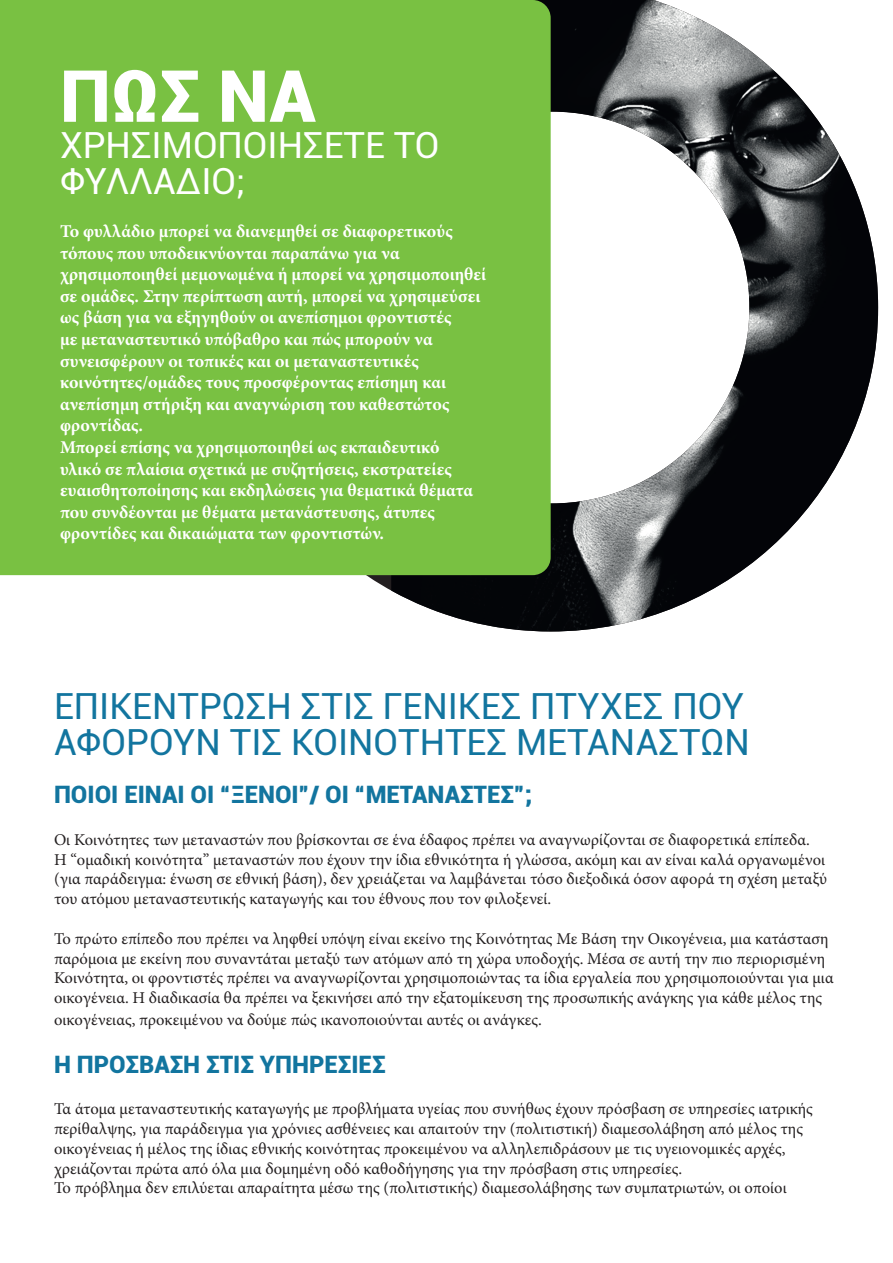
<style>
.page{position:relative;width:893px;height:1263px;background:#fff}
.page>*{position:absolute;margin:0;border:0;box-sizing:border-box;transform-origin:0 0}
.t1{font:900 72px "Roboto";color:#fff}
.t2{font:36px/36px "Roboto";color:#12759f}
.t3{font:36px/36px "Roboto";color:#fff}
.t4{font:900 24px "Roboto";color:#12759f}
.t5{font:700 18px/21.6px "Minion Pro";color:#fff}
.t6{font:16.5px/19.8px "Minion Pro";color:#231f20}
</style>
<div class="page">
<img style="left:391px;top:0;width:487px;height:631px">
<div style="left:0;top:0;width:551px;height:575px;background:#79c142"></div>
<div style="left:54px;top:60px;width:448px;height:507px;background:#79c142"></div>
<h1 class="t1" style="left:60px;top:45px;width:257px">ΠΩΣ ΝΑ</h1>
<h2 class="t3" style="left:60px;top:126px;width:381px">ΧΡΗΣΙΜΟΠΟΙΗΣΕΤΕ ΤΟ<br>ΦΥΛΛΑΔΙΟ;</h2>
<p class="t5" style="left:60px;top:220px;width:428px">Το φυλλάδιο μπορεί να διανεμηθεί σε διαφορετικούς τόπους που υποδεικνύονται παραπάνω για να χρησιμοποιηθεί μεμονωμένα ή μπορεί να χρησιμοποιηθεί σε ομάδες. Στην περίπτωση αυτή, μπορεί να χρησιμεύσει ως βάση για να εξηγηθούν οι ανεπίσημοι φροντιστές<br>με μεταναστευτικό υπόβαθρο και πώς μπορούν να συνεισφέρουν οι τοπικές και οι μεταναστευτικές κοινότητες/ομάδες τους προσφέροντας επίσημη και ανεπίσημη στήριξη και αναγνώριση του καθεστώτος φροντίδας.<br>Μπορεί επίσης να χρησιμοποιηθεί ως εκπαιδευτικό<br>υλικό σε πλαίσια σχετικά με συζητήσεις, εκστρατείες ευαισθητοποίησης και εκδηλώσεις για θεματικά θέματα που συνδέονται με θέματα μετανάστευσης, άτυπες φροντίδες και δικαιώματα των φροντιστών.</p>
<h2 class="t2" style="left:54px;top:687px;width:697px">ΕΠΙΚΈΝΤΡΩΣΗ ΣΤΙΣ ΓΕΝΙΚΈΣ ΠΤΥΧΈΣ ΠΟΥ<br>ΑΦΟΡΟΎΝ ΤΙΣ ΚΟΙΝΌΤΗΤΕΣ ΜΕΤΑΝΑΣΤΏΝ</h2>
<h3 class="t4" style="left:54px;top:778px;width:479px">ΠΟΙΟΙ ΕΊΝΑΙ ΟΙ “ΞΈΝΟΙ”/ ΟΙ “ΜΕΤΑΝΆΣΤΕΣ”;</h3>
<p class="t6" style="left:54px;top:830px;width:775px">Οι Κοινότητες των μεταναστών που βρίσκονται σε ένα έδαφος πρέπει να αναγνωρίζονται σε διαφορετικά επίπεδα.<br>Η “ομαδική κοινότητα” μεταναστών που έχουν την ίδια εθνικότητα ή γλώσσα, ακόμη και αν είναι καλά οργανωμένοι (για παράδειγμα: ένωση σε εθνική βάση), δεν χρειάζεται να λαμβάνεται τόσο διεξοδικά όσον αφορά τη σχέση μεταξύ του ατόμου μεταναστευτικής καταγωγής και του έθνους που τον φιλοξενεί.</p>
<p class="t6" style="left:54px;top:929px;width:781px">Το πρώτο επίπεδο που πρέπει να ληφθεί υπόψη είναι εκείνο της Κοινότητας Με Βάση την Οικογένεια, μια κατάσταση παρόμοια με εκείνη που συναντάται μεταξύ των ατόμων από τη χώρα υποδοχής. Μέσα σε αυτή την πιο περιορισμένη Κοινότητα, οι φροντιστές πρέπει να αναγνωρίζονται χρησιμοποιώντας τα ίδια εργαλεία που χρησιμοποιούνται για μια οικογένεια. Η διαδικασία θα πρέπει να ξεκινήσει από την εξατομίκευση της προσωπικής ανάγκης για κάθε μέλος της</p>
<p class="t6" style="left:54px;top:1010px;width:489px">οικογένειας, προκειμένου να δούμε πώς ικανοποιούνται αυτές οι ανάγκες.</p>
<h3 class="t4" style="left:54px;top:1047px;width:333px">Η ΠΡΌΣΒΑΣΗ ΣΤΙΣ ΥΠΗΡΕΣΊΕΣ</h3>
<p class="t6" style="left:54px;top:1099px;width:760px">Τα άτομα μεταναστευτικής καταγωγής με προβλήματα υγείας που συνήθως έχουν πρόσβαση σε υπηρεσίες ιατρικής περίθαλψης, για παράδειγμα για χρόνιες ασθένειες και απαιτούν την (πολιτιστική) διαμεσολάβηση από μέλος της οικογένειας ή μέλος της ίδιας εθνικής κοινότητας προκειμένου να αλληλεπιδράσουν με τις υγειονομικές αρχές, χρειάζονται πρώτα από όλα μια δομημένη οδό καθοδήγησης για την πρόσβαση στις υπηρεσίες.<br>Το πρόβλημα δεν επιλύεται απαραίτητα μέσω της (πολιτιστικής) διαμεσολάβησης των συμπατριωτών, οι οποίοι</p>
</div>
